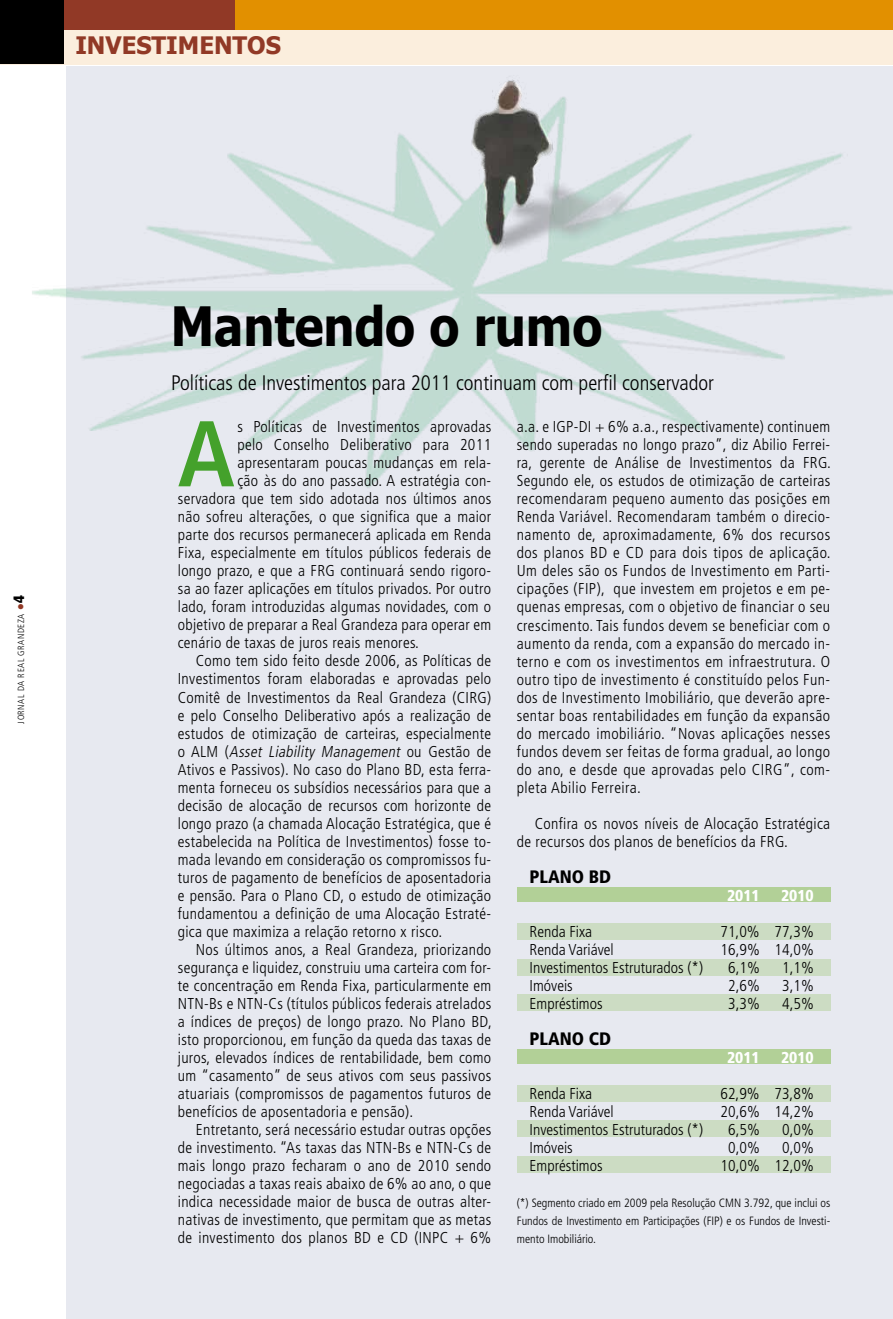
<style>
.page{position:relative;width:893px;height:1319px;background:#fff}
.page>*{position:absolute;margin:0;border:0;box-sizing:border-box;transform-origin:0 0}
.t1{font:700 condensed 93.15px "Frutiger";color:#44a12b}
.t2{font:700 54px "Tahoma";color:#000;scale:.9 1}
.t3{font:700 24px "Tahoma";color:#913926}
.t4{font:300 condensed 21px "Frutiger";color:#000}
.t5{font:900 condensed 18px "Frutiger";color:#000}
.t6{font:300 condensed 15.75px/18px "Frutiger";letter-spacing:.02em;color:#000}
.t7{font:300 condensed 15.75px "Frutiger";color:#000}
.t8{font:italic 300 condensed 15.75px "Frutiger";color:#000}
.t9{font:900 condensed 15.75px "Frutiger";color:#fff}
.t10{font:300 condensed 12px/18px "Frutiger";color:#000;text-align:justify}
.t11{font:300 condensed 9px "Frutiger";letter-spacing:.06em;color:#000}
.s1{color:#913926}
.s2{font-weight:900;font-size:15px}
.s3{font-style:normal}
</style>
<div class="page">
<div style="left:66px;top:66px;width:827px;height:1252px;background:#e7e9f0"></div>
<img style="left:0;top:0;width:893px;height:488px">
<div style="left:517px;top:1120px;width:313px;height:16px;background:#ccdcc3"></div>
<div style="left:517px;top:1155px;width:313px;height:16px;background:#ccdcc3"></div>
<div style="left:517px;top:1084px;width:313px;height:17px;background:#ccdcc3"></div>
<div style="left:517px;top:1048px;width:313px;height:15px;background:#b2d097"></div>
<div style="left:517px;top:958px;width:313px;height:17px;background:#ccdcc3"></div>
<div style="left:517px;top:994px;width:313px;height:16px;background:#ccdcc3"></div>
<div style="left:517px;top:923px;width:313px;height:16px;background:#ccdcc3"></div>
<div style="left:517px;top:887px;width:313px;height:14px;background:#b2d097"></div>
<h3 class="t3" style="left:75px;top:28px;width:207px">i nvestim entos</h3>
<p class="t11" style="left:16px;top:723px;width:130px;rotate:-90deg">Jornal da Real Grandeza <span class="s1">●</span><span class="s2">4</span></p>
<h2 class="t2" style="left:171px;top:288px;width:481px">Mantendo o rumo</h2>
<h3 class="t4" style="left:171px;top:371px;width:544px">Políticas de Investimentos para 2011 continuam com perfil conservador</h3>
<h1 class="t1" style="left:178px;top:398px;width:58px">A</h1>
<p class="t6" style="left:237px;top:418px;width:255px">s Políticas de Investimentos aprovadas</p>
<p class="t6" style="left:237px;top:436px;width:255px">pelo Conselho Deliberativo para 2011</p>
<p class="t6" style="left:237px;top:454px;width:255px">apresentaram poucas mudanças em rela-</p>
<p class="t6" style="left:237px;top:472px;width:255px">ção às do ano passado. A estratégia con-</p>
<p class="t6" style="left:178px;top:490px;width:315px">servadora que tem sido adotada nos últimos anos</p>
<p class="t6" style="left:178px;top:508px;width:315px">não sofreu alterações, o que significa que a maior</p>
<p class="t6" style="left:178px;top:526px;width:315px">parte dos recursos permanecerá aplicada em Renda</p>
<p class="t6" style="left:178px;top:544px;width:315px">Fixa, especialmente em títulos públicos federais de</p>
<p class="t6" style="left:178px;top:562px;width:315px">longo prazo, e que a FRG continuará sendo rigoro-</p>
<p class="t6" style="left:178px;top:580px;width:315px">sa ao fazer aplicações em títulos privados. Por outro</p>
<p class="t6" style="left:178px;top:598px;width:315px">lado, foram introduzidas algumas novidades, com o</p>
<p class="t6" style="left:178px;top:616px;width:315px">objetivo de preparar a Real Grandeza para operar em</p>
<p class="t6" style="left:178px;top:634px;width:243px">cenário de taxas de juros reais menores.</p>
<p class="t6" style="left:196px;top:652px;width:297px">Como tem sido feito desde 2006, as Políticas de</p>
<p class="t6" style="left:178px;top:670px;width:315px">Investimentos foram elaboradas e aprovadas pelo</p>
<p class="t6" style="left:178px;top:688px;width:315px">Comitê de Investimentos da Real Grandeza (CIRG)</p>
<p class="t6" style="left:178px;top:706px;width:315px">e pelo Conselho Deliberativo após a realização de</p>
<p class="t6" style="left:178px;top:724px;width:315px">estudos de otimização de carteiras, especialmente</p>
<p class="t8" style="left:178px;top:742px;width:315px"><span class="s3">o AL M (</span>Asset Liability Management <span class="s3">o u G e s t ã o d e</span></p>
<p class="t6" style="left:178px;top:760px;width:315px">Ativos e Passivos). N o caso do Plano BD, esta ferra-</p>
<p class="t6" style="left:178px;top:778px;width:315px">menta forneceu os subsídios necessários para que a</p>
<p class="t6" style="left:178px;top:796px;width:315px">decisão de alocação de recursos com horizonte de</p>
<p class="t6" style="left:178px;top:814px;width:315px">longo prazo (a chamada Alocação Estratégica, que é</p>
<p class="t6" style="left:178px;top:832px;width:315px">estabelecida na Política de Investimentos) fosse to-</p>
<p class="t6" style="left:178px;top:850px;width:315px">mada levando em consideração os compromissos fu-</p>
<p class="t6" style="left:178px;top:868px;width:315px">turos de pagamento de benefícios de aposentadoria</p>
<p class="t6" style="left:178px;top:886px;width:315px">e pensão. Para o Plano CD, o estudo de otimização</p>
<p class="t6" style="left:178px;top:904px;width:315px">fundamentou a definição de uma Alocação Estraté-</p>
<p class="t6" style="left:178px;top:922px;width:266px">gica que maximiza a relação retorno x risco.</p>
<p class="t6" style="left:196px;top:940px;width:297px">Nos últimos anos, a Real Grandeza, priorizando</p>
<p class="t6" style="left:178px;top:958px;width:315px">segurança e liquidez, construiu uma carteira com for-</p>
<p class="t6" style="left:178px;top:976px;width:315px">te concentração em Renda Fixa, particularmente em</p>
<p class="t6" style="left:178px;top:994px;width:315px">NTN-Bs e NTN-Cs (títulos públicos federais atrelados</p>
<p class="t6" style="left:178px;top:1012px;width:316px">a índices de preços) de longo prazo. No Plano BD,</p>
<p class="t6" style="left:178px;top:1030px;width:315px">isto proporcionou, em função da queda das taxas de</p>
<p class="t6" style="left:178px;top:1048px;width:315px">juros, elevados índices de rentabilidade, bem como</p>
<p class="t6" style="left:178px;top:1066px;width:315px">um “casamento” de seus ativos com seus passivos</p>
<p class="t6" style="left:178px;top:1084px;width:315px">atuariais (compromissos de pagamentos futuros de</p>
<p class="t6" style="left:178px;top:1102px;width:237px">benefícios de aposentadoria e pensão).</p>
<p class="t6" style="left:196px;top:1120px;width:297px">Entretanto, será necessário estudar outras opções</p>
<p class="t6" style="left:178px;top:1138px;width:315px">de investimento. “As taxas das NTN-Bs e NTN-Cs de</p>
<p class="t6" style="left:178px;top:1156px;width:315px">mais longo prazo fecharam o ano de 2010 sendo</p>
<p class="t6" style="left:178px;top:1174px;width:315px">negociadas a taxas reais abaixo de 6% ao ano, o que</p>
<p class="t6" style="left:178px;top:1192px;width:315px">indica necessidade maior de busca de outras alter-</p>
<p class="t6" style="left:178px;top:1210px;width:315px">nativas de investimento, que permitam que as metas</p>
<p class="t6" style="left:178px;top:1228px;width:315px">de investimento dos planos BD e CD (IN PC + 6%</p>
<p class="t6" style="left:517px;top:418px;width:316px">a.a. e IGP-DI + 6% a.a., respectivamente) continuem sendo superadas no longo prazo”, diz Abilio Ferrei&shy;ra, gerente de Análise de Investimentos da FRG.<br>Segundo ele, os estudos de otimização de carteiras recomendaram pequeno aumento das posições em Renda Variável. Recomendaram também o direcio&shy;namento de, aproximadamente, 6% dos recursos dos planos BD e CD para dois tipos de aplicação.<br>Um deles são os Fundos de Investimento em Parti&shy;cipações (FIP), que investem em projetos e em pe&shy;quenas empresas, com o objetivo de financiar o seu crescimento. Tais fundos devem se beneficiar com o aumento da renda, com a expansão do mercado in&shy;terno e com os investimentos em infraestrutura. O outro tipo de investimento é constituído pelos Fun&shy;dos de Investimento Imobiliário, que deverão apre&shy;sentar boas rentabilidades em função da expansão do mercado imobiliário. “Novas aplicações nesses fundos devem ser feitas de forma gradual, ao longo do ano, e desde que aprovadas pelo CIRG”, com&shy;pleta Abilio Ferreira.</p>
<p class="t6" style="left:517px;top:814px;width:315px;text-indent:18px">Confira os novos níveis de Alocação Estratégica de recursos dos planos de benefícios da FRG.</p>
<p class="t5" style="left:529px;top:865px;width:83px">PLANO BD</p>
<p class="t9" style="left:727px;top:885px;width:34px">2011</p>
<p class="t9" style="left:781px;top:885px;width:34px">2010</p>
<p class="t6" style="left:530px;top:922px;width:64px">Renda Fixa</p>
<p class="t6" style="left:720px;top:922px;width:95px">71,0% 77,3%</p>
<p class="t6" style="left:530px;top:940px;width:86px">Renda Variável</p>
<p class="t6" style="left:720px;top:940px;width:95px">16,9% 14,0%</p>
<p class="t7" style="left:530px;top:958px;width:175px">Investimentos Estruturados (*)</p>
<p class="t6" style="left:728px;top:958px;width:33px">6,1%</p>
<p class="t6" style="left:782px;top:958px;width:33px">1,1%</p>
<p class="t6" style="left:530px;top:976px;width:45px">Imóveis</p>
<p class="t6" style="left:728px;top:976px;width:33px">2,6%</p>
<p class="t6" style="left:782px;top:976px;width:33px">3,1%</p>
<p class="t7" style="left:530px;top:994px;width:74px">Empréstimos</p>
<p class="t6" style="left:728px;top:994px;width:33px">3,3%</p>
<p class="t6" style="left:782px;top:994px;width:33px">4,5%</p>
<p class="t5" style="left:529px;top:1027px;width:83px">PLANO CD</p>
<p class="t9" style="left:727px;top:1047px;width:34px">2011</p>
<p class="t9" style="left:781px;top:1047px;width:34px">2010</p>
<p class="t6" style="left:530px;top:1084px;width:64px">Renda Fixa</p>
<p class="t6" style="left:720px;top:1084px;width:95px">62,9% 73,8%</p>
<p class="t6" style="left:530px;top:1102px;width:86px">Renda Variável</p>
<p class="t6" style="left:720px;top:1102px;width:95px">20,6% 14,2%</p>
<p class="t7" style="left:530px;top:1120px;width:175px">Investimentos Estruturados (*)</p>
<p class="t6" style="left:728px;top:1120px;width:33px">6,5%</p>
<p class="t6" style="left:782px;top:1120px;width:33px">0,0%</p>
<p class="t6" style="left:530px;top:1138px;width:45px">Imóveis</p>
<p class="t6" style="left:728px;top:1138px;width:33px">0,0%</p>
<p class="t6" style="left:782px;top:1138px;width:33px">0,0%</p>
<p class="t7" style="left:530px;top:1156px;width:74px">Empréstimos</p>
<p class="t6" style="left:721px;top:1156px;width:95px">10,0% 12,0%</p>
<p class="t10" style="left:517px;top:1193px;width:315px">(*) Segmento criado em 2009 pela Resolução CMN 3.792, que inclui os Fundos de Investimento em Participações (FIP) e os Fundos de Investi&shy;mento Imobiliário.</p>
</div>
